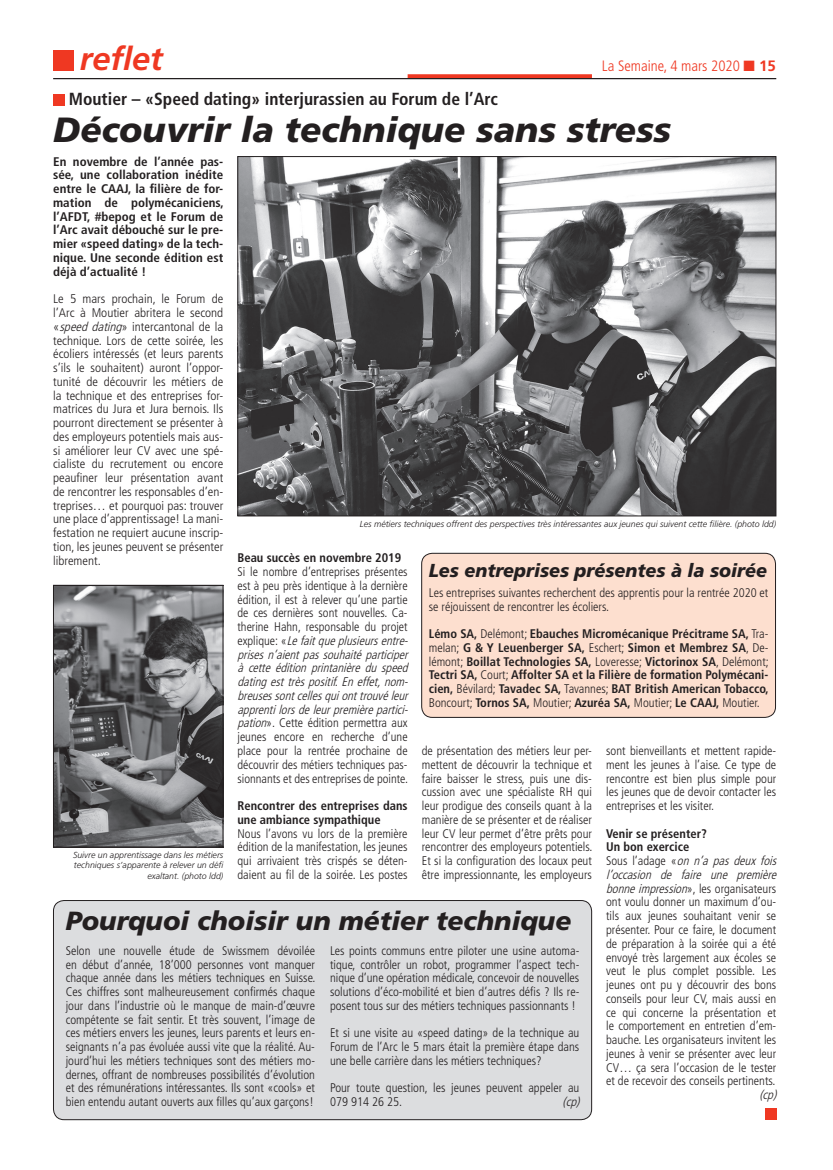
<style>
.page{position:relative;width:833px;height:1170px;background:#fff}
.page>*{position:absolute;margin:0;border:0;box-sizing:border-box;transform-origin:0 0}
.t1{font:italic 900 35px "Frutiger";color:#231f20}
.t2{font:italic 700 32.5px "Frutiger";color:#ef3822}
.t3{font:italic 900 26.25px "Frutiger";color:#231f20}
.t4{font:italic 900 18.75px "Frutiger";color:#231f20;scale:.96 1}
.t5{font:700 condensed 17.5px "Frutiger";color:#231f20}
.t6{font:300 condensed 15px "Frutiger";color:#ef3822}
.t7{font:300 condensed 12.5px/13.8px "Frutiger";color:#231f20;text-align:justify}
.t8{font:300 condensed 12.5px/13.8px "Frutiger";color:#231f20;text-align:justify;scale:1.04 1}
.t9{font:700 condensed 12.5px/13.8px "Frutiger";color:#231f20}
.t10{font:700 condensed 12.5px/13.8px "Frutiger";color:#231f20;text-align:justify;scale:1.04 1}
.t11{font:italic 300 condensed 12.5px "Frutiger";color:#231f20}
.t12{font:italic 300 8.75px/10.5px "Frutiger";color:#231f20;text-align:right}
.s1{font-weight:700;font-stretch:normal}
.s2{font-style:italic}
.s3{font-weight:300}
.s4{font-weight:700}
</style>
<div class="page">
<hr style="left:53px;top:78px;width:723px;height:1px;background:#231f20">
<svg style="left:407px;top:74px;width:185px;height:4px"></svg>
<div style="left:53px;top:51px;width:20px;height:20px;background:#ef3822"></div>
<div style="left:53px;top:94px;width:11px;height:11px;background:#ef3822"></div>
<img style="left:239px;top:158px;width:535px;height:356px">
<svg style="left:55px;top:587px;width:166px;height:258px;background:#707173"></svg>
<div style="left:53px;top:585px;width:170px;height:262px;border:1px solid #231f20"></div>
<div style="left:422px;top:553px;width:353px;height:164px;background:#fddfcf;border-radius:11px"></div>
<div style="left:421px;top:553px;width:355px;height:164px;border:1px solid #231f20;border-radius:11px"></div>
<div style="left:53px;top:900px;width:538px;height:219px;background:#dcdddf;border-radius:11px"></div>
<div style="left:53px;top:900px;width:539px;height:219px;border:1px solid #231f20;border-radius:11px"></div>
<div style="left:765px;top:1108px;width:11px;height:11px;background:#ef3822"></div>
<h2 class="t2" style="left:80px;top:40px;width:85px">reflet</h2>
<p class="t6" style="left:602px;top:57px;width:175px">La Semaine, 4 mars 2020 ■ <span class="s1">15</span></p>
<h3 class="t5" style="left:69px;top:89px;width:430px">Moutier – «Speed dating» interjurassien au Forum de l’Arc</h3>
<h1 class="t1" style="left:53px;top:108px;width:619px">Découvrir la technique sans stress</h1>
<p class="t10" style="left:53px;top:154px;width:166px">En novembre de l’année pas&shy;sée, une collaboration inédite entre le CAAJ, la filière de for&shy;mation de polymécaniciens, l’AFDT, #bepog et le Forum de l’Arc avait débouché sur le pre&shy;mier «speed dating» de la tech&shy;nique. Une seconde édition est déjà d’actualité !</p>
<p class="t8" style="left:53px;top:292px;width:165px">Le 5 mars prochain, le Forum de l’Arc à Moutier abritera le second «<span class="s2">speed dating</span>» intercantonal de la technique. Lors de cette soirée, les écoliers intéressés (et leurs parents s’ils le souhaitent) auront l’oppor&shy;tunité de découvrir les métiers de la technique et des entreprises for&shy;matrices du Jura et Jura bernois. Ils pourront directement se présenter à des employeurs potentiels mais aus&shy;si améliorer leur CV avec une spé&shy;cialiste du recrutement ou encore peaufiner leur présentation avant de rencontrer les responsables d’en&shy;treprises… et pourquoi pas: trouver une place d’apprentissage! La mani&shy;festation ne requiert aucune inscrip&shy;tion, les jeunes peuvent se présenter librement.</p>
<p class="t12" style="left:360px;top:518px;width:418px">Les métiers techniques offrent des perspectives très intéressantes aux jeunes qui suivent cette filière. (photo ldd)</p>
<p class="t9" style="left:237px;top:551px;width:165px">Beau succès en novembre 2019</p>
<p class="t7" style="left:237px;top:565px;width:175px;text-align:left">Si le nombre d’entreprises présentes est à peu près identique à la dernière édition, il est à relever qu’une partie de ces dernières sont nouvelles. Ca&shy;therine Hahn, responsable du projet e x p l i q u e : « <span class="s2">Lefaitqueplusieursentre&shy;prisesn’aientpassouhaitéparticiper à cette édition printanière du speed datingesttrèspositif.Eneffet,nom&shy;breusessontcellesquionttrouvéleur apprentilorsdeleurpremièrepartici&shy;pation</span>». Cette édition permettra aux jeunes encore en recherche d’une place pour la rentrée prochaine de découvrir des métiers techniques pas&shy;sionnants et des entreprises de pointe.</p>
<p class="t9" style="left:237px;top:798px;width:172px">Rencontrer des entreprises dans une ambiance sympathique</p>
<p class="t7" style="left:237px;top:826px;width:172px">Nous l’avons vu lors de la première édition de la manifestation, les jeunes qui arrivaient très crispés se déten&shy;daient au fil de la soirée. Les postes</p>
<h3 class="t4" style="left:429px;top:559px;width:354px">Les entreprises présentes à la soirée</h3>
<p class="t7" style="left:429px;top:586px;width:341px">Les entreprises suivantes recherchent des apprentis pour la rentrée 2020 et se réjouissent de rencontrer les écoliers.</p>
<p class="t9" style="left:429px;top:627px;width:341px;text-align:justify">Lémo SA, <span class="s3">Delémont;</span> Ebauches Micromécanique Précitrame SA, <span class="s3">Tra&shy;melan;</span> G &amp; Y Leuenberger SA, <span class="s3">Eschert;</span> Simon et Membrez SA<span class="s3">, De&shy;lémont;</span> Boillat Technologies SA, <span class="s3">Loveresse;</span> Victorinox SA<span class="s3">, Delémont; </span>Tectri SA, <span class="s3">Court;</span> Affolter SA et la Filière de formation Polymécani&shy;cien, <span class="s3">Bévilard;</span> Tavadec SA, <span class="s3">Tavannes;</span> BAT British American Tobacco, <span class="s3">Boncourt;</span> Tornos SA, <span class="s3">Moutier;</span> Azuréa SA, <span class="s3">Moutier;</span> Le CAAJ, <span class="s3">Moutier.</span></p>
<p class="t7" style="left:422px;top:744px;width:172px">de présentation des métiers leur per&shy;mettent de découvrir la technique et faire baisser le stress, puis une dis&shy;cussion avec une spécialiste RH qui leur prodigue des conseils quant à la manière de se présenter et de réaliser leur CV leur permet d’être prêts pour rencontrer des employeurs potentiels.<br>Et si la configuration des locaux peut être impressionnante, les employeurs</p>
<p class="t7" style="left:606px;top:744px;width:172px">sont bienveillants et mettent rapide&shy;ment les jeunes à l’aise. Ce type de rencontre est bien plus simple pour les jeunes que de devoir contacter les entreprises et les visiter.</p>
<p class="t7" style="left:606px;top:826px;width:175px;text-align:left"><span class="s4">Venir se présenter?<br>Un bon exercice<br></span>Sous l ’adage « <span class="s2">on n’a pas deux fois l’occasion de faire une première bonneimpression</span>», les organisateurs ont voulu donner un maximum d’ou&shy;tils aux jeunes souhaitant venir se présenter. Pour ce faire, le document de préparation à la soirée qui a été envoyé très largement aux écoles se veut le plus complet possible. Les jeunes ont pu y découvrir des bons conseils pour leur CV, mais aussi en ce qui concerne la présentation et le comportement en entretien d’em&shy;bauche. Les organisateurs invitent les jeunes à venir se présenter avec leur CV… ça sera l’occasion de le tester et de recevoir des conseils pertinents.</p>
<p class="t11" style="left:759px;top:1087px;width:22px">(cp)</p>
<p class="t12" style="left:73px;top:849px;width:152px">Suivre un apprentissage dans les métiers techniques s’apparente à relever un défi exaltant. (photo ldd)</p>
<h3 class="t3" style="left:66px;top:905px;width:507px">Pourquoi choisir un métier technique</h3>
<p class="t7" style="left:66px;top:943px;width:251px">Selon une nouvelle étude de Swissmem dévoilée en début d’année, 18’000 personnes vont manquer chaque année dans les métiers techniques en Suisse.<br>Ces chiffres sont malheureusement confirmés chaque jour dans l’industrie où le manque de main-d’œuvre compétente se fait sentir. Et très souvent, l’image de ces métiers envers les jeunes, leurs parents et leurs en&shy;seignants n’a pas évoluée aussi vite que la réalité. Au&shy;jourd’hui les métiers techniques sont des métiers mo&shy;dernes, offrant de nombreuses possibilités d’évolution et des rémunérations intéressantes. Ils sont «cools» et bien entendu autant ouverts aux filles qu’aux garçons!</p>
<p class="t7" style="left:330px;top:943px;width:251px">Les points communs entre piloter une usine automa&shy;tique, contrôler un robot, programmer l’aspect tech&shy;nique d’une opération médicale, concevoir de nouvelles solutions d’éco-mobilité et bien d’autres défis ? Ils re&shy;posent tous sur des métiers techniques passionnants !</p>
<p class="t7" style="left:330px;top:1026px;width:251px">Et si une visite au «speed dating» de la technique au Forum de l’Arc le 5 mars était la première étape dans une belle carrière dans les métiers techniques?</p>
<p class="t7" style="left:330px;top:1081px;width:251px">Pour toute question, les jeunes peuvent appeler au<br>079 914 26 25.</p>
<p class="t11" style="left:562px;top:1094px;width:22px">(cp)</p>
</div>
